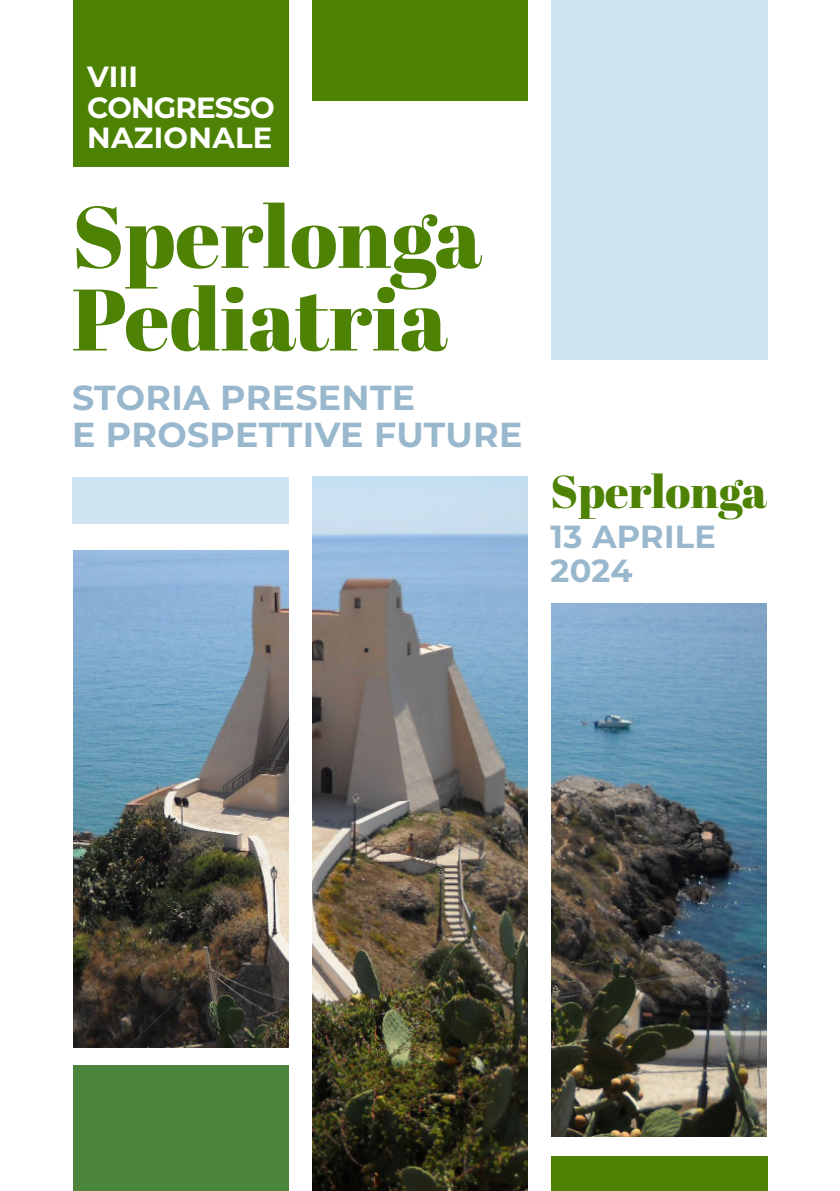
<style>
.page{position:relative;width:840px;height:1191px;background:#fff}
.page>*{position:absolute;margin:0;border:0;box-sizing:border-box;transform-origin:0 0}
.t1{font:87px "Abril Fatface";color:#4d8205}
.t2{font:46px "Abril Fatface";color:#4d8205}
.t3{font:700 34.8px "Montserrat";letter-spacing:.01em;color:#99b8cd}
.t4{font:700 32px "Montserrat";letter-spacing:.01em;color:#99b8cd}
.t5{font:700 29.2px "Montserrat";letter-spacing:.01em;color:#fff}
.t6{font:700 29.2px "Montserrat";letter-spacing:-.03em;color:#fff}
</style>
<div class="page">
<img style="left:73px;top:550px;width:215px;height:497px">
<img style="left:312px;top:477px;width:215px;height:714px">
<img style="left:551px;top:603px;width:215px;height:533px">
<div style="left:73px;top:1065px;width:215px;height:126px;background:#4b853c"></div>
<div style="left:551px;top:1157px;width:216px;height:34px;background:#4d8205"></div>
<div style="left:312px;top:0;width:215px;height:100px;background:#4d8205"></div>
<div style="left:551px;top:0;width:216px;height:359px;background:#cee4f2"></div>
<div style="left:73px;top:0;width:215px;height:166px;background:#4d8205"></div>
<div style="left:72px;top:477px;width:216px;height:46px;background:#cee4f2"></div>
<p class="t5" style="left:87px;top:57px;width:52px">VIII</p>
<p class="t6" style="left:87px;top:88px;width:189px">CONGRESSO</p>
<p class="t5" style="left:87px;top:118px;width:187px">NAZIONALE</p>
<p class="t1" style="left:72px;top:176px;width:411px">Sperlonga</p>
<p class="t1" style="left:72px;top:258px;width:377px">Pediatria</p>
<p class="t3" style="left:72px;top:374px;width:344px">STORIA PRESENTE</p>
<p class="t3" style="left:72px;top:411px;width:451px">E PROSPETTIVE FUTURE</p>
<p class="t2" style="left:550px;top:460px;width:218px">Sperlonga</p>
<p class="t4" style="left:550px;top:516px;width:167px">13 APRILE</p>
<p class="t4" style="left:550px;top:549px;width:83px">2024</p>
</div>
